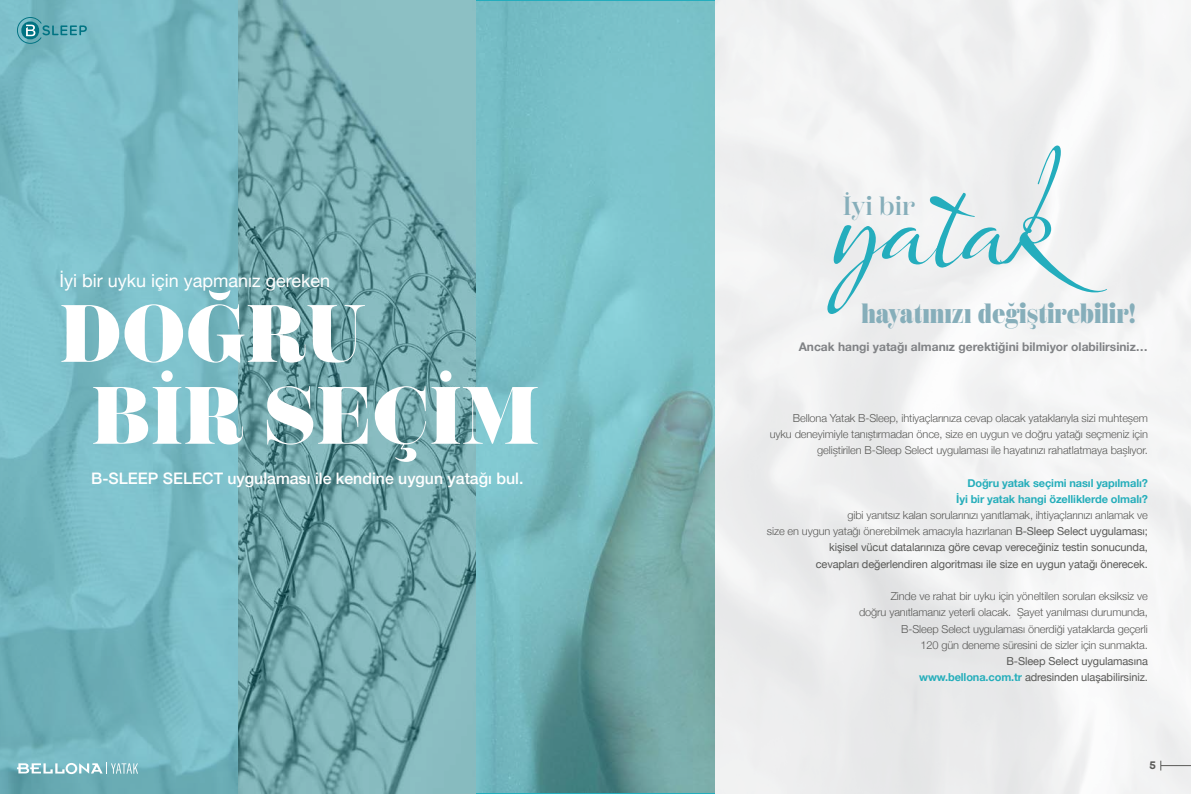
<style>
.page{position:relative;width:1191px;height:794px;background:#fff}
.page>*{position:absolute;margin:0;border:0;box-sizing:border-box;transform-origin:0 0}
.t1{font:130.6px "Olicana Fine";color:#24adbd}
.t2{font:900 81px/81.9px "Scotch Display";color:#fff}
.t3{font:27.8px "Scotch Display Comp Ft";color:#86aeba}
.t4{font:600 26.3px "Scotch Display";color:#86aeba}
.t5{font:18px "Helvetica Neue";color:#fff}
.t6{font:500 15.9px "Helvetica Neue";color:#fff}
.t7{font:700 12px "Helvetica Neue";color:#808285}
.t8{font:300 11px/16.2px "Helvetica Neue";letter-spacing:-.01em;color:#595957;text-align:right}
.t9{font:11px/16.2px "Helvetica Neue";letter-spacing:-.01em;color:#595957;text-align:right}
.t10{font:700 11px/16.2px "Helvetica Neue";letter-spacing:-.01em;color:#26aebb;text-align:right}
.t11{font:700 10px "Galano Classic";color:#595957}
.s1{font-weight:300}
.s2{font-weight:700;color:#26aebb}
</style>
<div class="page">
<img style="left:714px;top:0;width:477px;height:794px">
<img style="left:0;top:0;width:238px;height:794px">
<svg style="left:238px;top:0;width:238px;height:794px;background:#77aaaf"></svg>
<img style="left:476px;top:1px;width:238px;height:791px">
<svg style="left:17px;top:17px;width:70px;height:27px;background:#5ea9b4"></svg>
<svg style="left:17px;top:762px;width:121px;height:12px"></svg>
<hr style="left:1161px;top:765px;width:30px;height:1px;background:#595957">
<h3 class="t5" style="left:59px;top:267px;width:272px">İyi bir uyku için yapmanız gereken</h3>
<h2 class="t2" style="left:91px;top:294px;width:449px;text-indent:-32px">DOĞRU<br>BİR SEÇİM</h2>
<h3 class="t6" style="left:91px;top:466px;width:434px">B-SLEEP SELECT uygulaması ile kendine uygun yatağı bul.</h3>
<h1 class="t1" style="left:829px;top:138px;width:228px">yatak</h1>
<h3 class="t4" style="left:843px;top:190px;width:74px">İyi bir</h3>
<h3 class="t3" style="left:861px;top:297px;width:276px">hayatınızı değiştirebilir!</h3>
<p class="t7" style="left:798px;top:337px;width:351px">Ancak hangi yatağı almanız gerektiğini bilmiyor olabilirsiniz…</p>
<p class="t8" style="left:769px;top:409px;width:380px">Bellona Yatak B-Sleep, ihtiyaçlarınıza cevap olacak yataklarıyla sizi muhteşem uyku deneyimiyle tanıştırmadan önce, size en uygun ve doğru yatağı seçmeniz için geliştirilen B-Sleep Select uygulaması ile hayatınızı rahatlatmaya başlıyor.</p>
<p class="t10" style="left:956px;top:475px;width:193px">Doğru yatak seçimi nasıl yapılmalı?<br>İyi bir yatak hangi özelliklerde olmalı?</p>
<p class="t9" style="left:767px;top:507px;width:382px"><span class="s1">gibi yanıtsız kalan sorularınızı yanıtlamak, ihtiyaçlarınızı anlamak ve<br>size en uygun yatağı önerebilmek amacıyla hazırlanan</span> B-Sleep Select uygulaması; kişisel vücut datalarınıza göre cevap vereceğiniz testin sonucunda,<br>cevapları değerlendiren algoritması ile size en uygun yatağı önerecek.</p>
<p class="t8" style="left:859px;top:587px;width:290px">Zinde ve rahat bir uyku için yöneltilen soruları eksiksiz ve<br>doğru yanıtlamanız yeterli olacak. Şayet yanılması durumunda, B-Sleep Select uygulaması önerdiği yataklarda geçerli<br>120 gün deneme süresini de sizler için sunmakta.</p>
<p class="t9" style="left:919px;top:653px;width:230px">B-Sleep Select uygulamasına <span class="s2">www.bellona.com.tr</span> adresinden ulaşabilirsiniz.</p>
<p class="t11" style="left:1149px;top:758px;width:8px">5</p>
</div>
